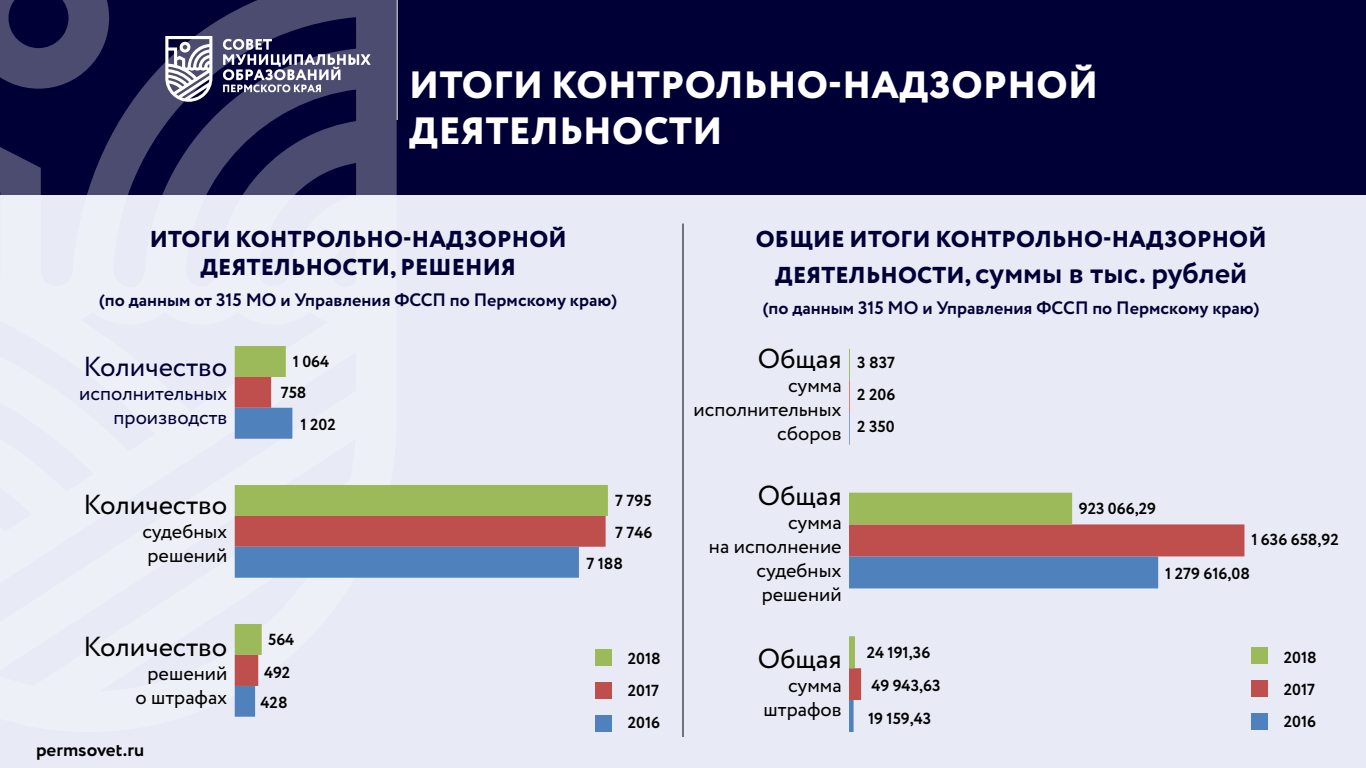
<style>
.page{position:relative;width:1366px;height:768px;background:#fff}
.page>*{position:absolute;margin:0;border:0;box-sizing:border-box;transform-origin:0 0}
.t1{font:800 38px/45.6px "Circe";letter-spacing:.01em;color:#fff}
.t2{font:700 30px "Circe";color:#000036}
.t3{font:27.5px "Circe";color:#000}
.t4{font:27.5px "Circe";color:#000036}
.t5{font:800 23px/27.6px "Circe";letter-spacing:.01em;color:#000036;text-align:center}
.t6{font:20px/24px "Circe";color:#000;text-align:right}
.t7{font:20px/24px "Circe";color:#000036;text-align:right}
.t8{font:700 19px "Circe";color:#000}
.t9{font:700 18px "Circe";color:#000036}
.t10{font:700 16px/32px "Circe";color:#000}
.s1{font-weight:800;font-size:23px}
</style>
<div class="page">
<div style="left:0;top:195px;width:1366px;height:573px;background:#e8eaf6"></div>
<div style="left:0;top:0;width:1366px;height:195px;background:#000036"></div>
<svg style="left:0;top:0;width:397px;height:717px"></svg>
<svg style="left:165px;top:36px;width:206px;height:66px"></svg>
<hr style="left:397px;top:0;width:1px;height:120px;background:#fff">
<svg style="left:235px;top:686px;width:162px;height:31px"></svg>
<svg style="left:235px;top:655px;width:361px;height:31px"></svg>
<svg style="left:235px;top:346px;width:373px;height:309px"></svg>
<div style="left:596px;top:649px;width:16px;height:17px;background:#9cba59"></div>
<div style="left:596px;top:682px;width:16px;height:17px;background:#bf4f4d"></div>
<div style="left:596px;top:715px;width:16px;height:17px;background:#4f82bd"></div>
<div style="left:1252px;top:647px;width:16px;height:16px;background:#9cba59"></div>
<div style="left:1252px;top:680px;width:16px;height:16px;background:#bf4f4d"></div>
<div style="left:1252px;top:713px;width:16px;height:17px;background:#4f82bd"></div>
<svg style="left:849px;top:493px;width:395px;height:207px"></svg>
<svg style="left:849px;top:349px;width:223px;height:319px"></svg>
<hr style="left:682px;top:224px;width:2px;height:513px;background:#000">
<h1 class="t1" style="left:409px;top:65px;width:690px">ИТОГИ КОНТРОЛЬНО-НАДЗОРНОЙ<br>ДЕЯТЕЛЬНОСТИ</h1>
<h3 class="t5" style="left:150px;top:227px;width:419px">ИТОГИ КОНТРОЛЬНО-НАДЗОРНОЙ<br>ДЕЯТЕЛЬНОСТИ, РЕШЕНИЯ</h3>
<p class="t9" style="left:99px;top:287px;width:519px">(по данным от 315 МО и Управления ФССП по Пермскому краю)</p>
<h3 class="t4" style="left:83px;top:348px;width:146px">Количество</h3>
<p class="t7" style="left:79px;top:382px;width:150px">исполнительных производств</p>
<h3 class="t3" style="left:83px;top:487px;width:146px">Количество</h3>
<p class="t6" style="left:142px;top:520px;width:87px;text-align:left">судебных решений</p>
<h3 class="t3" style="left:83px;top:629px;width:146px">Количество</h3>
<p class="t6" style="left:135px;top:662px;width:94px">решений о штрафах</p>
<p class="t8" style="left:36px;top:737px;width:110px">permsovet.ru</p>
<p class="t10" style="left:281px;top:346px;width:50px;line-height:31.3px;text-indent:12px">1 064<br>758</p>
<p class="t10" style="left:301px;top:409px;width:37px">1 202</p>
<p class="t10" style="left:264px;top:623px;width:32px;line-height:32.9px">564<br>492</p>
<p class="t10" style="left:261px;top:687px;width:29px">428</p>
<p class="t10" style="left:615px;top:485px;width:38px">7 795</p>
<p class="t10" style="left:615px;top:517px;width:39px">7 746</p>
<p class="t10" style="left:586px;top:548px;width:38px">7 188</p>
<p class="t10" style="left:628px;top:643px;width:35px;text-align:justify">2018<br>2017<br>2016</p>
<h3 class="t5" style="left:756px;top:227px;width:512px">ОБЩИЕ ИТОГИ КОНТРОЛЬНО-НАДЗОРНОЙ</h3>
<h2 class="t2" style="left:775px;top:253px;width:474px"><span class="s1">ДЕЯТЕЛЬНОСТИ,</span> суммы в тыс. рублей</h2>
<p class="t9" style="left:763px;top:296px;width:498px">(по данным 315 МО и Управления ФСCП по Пермскому краю)</p>
<h3 class="t3" style="left:758px;top:341px;width:85px">Общая</h3>
<p class="t6" style="left:693px;top:374px;width:150px">сумма исполнительных сборов</p>
<p class="t10" style="left:857px;top:347px;width:39px;line-height:32.7px">3 837<br>2 206</p>
<p class="t10" style="left:857px;top:411px;width:39px">2 350</p>
<h3 class="t3" style="left:758px;top:477px;width:85px">Общая</h3>
<p class="t6" style="left:709px;top:511px;width:134px">сумма<br>на исполнение судебных решений</p>
<h3 class="t3" style="left:758px;top:640px;width:85px">Общая</h3>
<p class="t6" style="left:764px;top:674px;width:80px">сумма штрафов</p>
<p class="t10" style="left:1079px;top:493px;width:79px">923 066,29</p>
<p class="t10" style="left:1251px;top:524px;width:89px">1 636 658,92</p>
<p class="t10" style="left:1165px;top:558px;width:86px">1 279 616,08</p>
<p class="t10" style="left:867px;top:637px;width:75px;line-height:33px">24 191,36<br>49 943,63<br>19 159,43</p>
<p class="t10" style="left:1284px;top:643px;width:35px;text-align:justify">2018<br>2017<br>2016</p>
</div>
